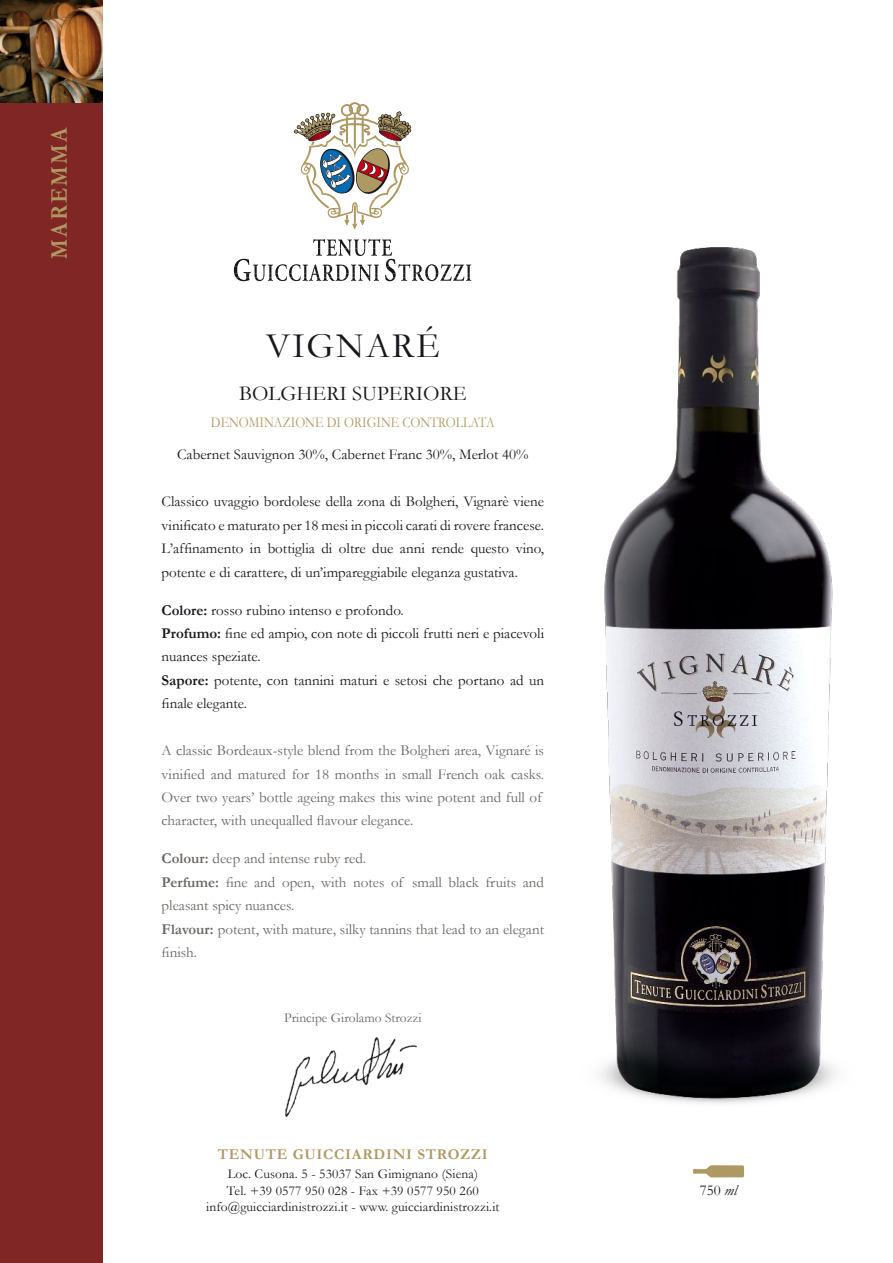
<style>
.page{position:relative;width:893px;height:1263px;background:#fff}
.page>*{position:absolute;margin:0;border:0;box-sizing:border-box;transform-origin:0 0}
.t1{font:36px "Garamond";letter-spacing:.05em;color:#1a171c}
.t2{font:700 24px "Garamond";letter-spacing:.1em;color:#ae9962;scale:.9 1}
.t3{font:21px "Garamond";color:#1a171c}
.t4{font:15px/23.4px "Garamond";color:#1a171c}
.t5{font:15px/23.4px "Garamond";color:#6a6563}
.t6{font:15px "Garamond";color:#ae9962;scale:.85 1}
.t7{font:700 15px "Garamond";letter-spacing:.05em;color:#ae9962}
.t8{font:13.5px "Garamond";letter-spacing:.01em;color:#1a171c}
.t9{font:13.5px "Garamond";color:#6a6563}
.s1{font-weight:700}
.s2{font-style:italic}
</style>
<div class="page">
<div style="left:0;top:0;width:102px;height:1263px;background:#802625"></div>
<svg style="left:294px;top:103px;width:117px;height:126px"></svg>
<svg style="left:234px;top:239px;width:237px;height:42px"></svg>
<img style="left:0;top:0;width:102px;height:102px">
<img style="left:600px;top:247px;width:236px;height:857px">
<svg style="left:693px;top:1165px;width:51px;height:13px"></svg>
<img style="left:286px;top:1037px;width:130px;height:79px">
<p class="t2" style="left:45px;top:259px;width:148px;rotate:-90deg">MAREMMA</p>
<p class="t1" style="left:266px;top:324px;width:175px">VIGNARÉ</p>
<p class="t3" style="left:239px;top:381px;width:229px">BOLGHERI SUPERIORE</p>
<p class="t6" style="left:211px;top:413px;width:335px">DENOMINAZIONE DI ORIGINE CONTROLLATA</p>
<p class="t4" style="left:177px;top:443px;width:353px">Cabernet Sauvignon 30%, Cabernet Franc 30%, Merlot 40%</p>
<p class="t4" style="left:162px;top:490px;width:384px;text-align:justify">Classico uvaggio bordolese della zona di Bolgheri, Vignarè viene vinificato e maturato per 18 mesi in piccoli carati di rovere francese.<br>L’affinamento in bottiglia di oltre due anni rende questo vino, potente e di carattere, di un’impareggiabile eleganza gustativa.</p>
<p class="t4" style="left:162px;top:598px;width:244px"><span class="s1">Colore:</span> rosso rubino intenso e profondo.</p>
<p class="t4" style="left:162px;top:621px;width:384px"><span class="s1">Profumo:</span> fine ed ampio, con note di piccoli frutti neri e piacevoli nuances speziate.</p>
<p class="t4" style="left:162px;top:668px;width:384px"><span class="s1">Sapore:</span> potente, con tannini maturi e setosi che portano ad un finale elegante.</p>
<p class="t5" style="left:162px;top:738px;width:384px">A classic Bordeaux-style blend from the Bolgheri area, Vignaré is vinified and matured for 18 months in small French oak casks.<br>Over two years’ bottle ageing makes this wine potent and full of character, with unequalled flavour elegance.</p>
<p class="t5" style="left:162px;top:847px;width:206px"><span class="s1">Colour:</span> deep and intense ruby red.</p>
<p class="t5" style="left:162px;top:870px;width:384px"><span class="s1">Perfume:</span> fine and open, with notes of small black fruits and pleasant spicy nuances.</p>
<p class="t5" style="left:162px;top:917px;width:384px"><span class="s1">Flavour:</span> potent, with mature, silky tannins that lead to an elegant finish.</p>
<p class="t9" style="left:284px;top:1010px;width:139px">Principe Girolamo Strozzi</p>
<p class="t7" style="left:218px;top:1145px;width:271px">TENUTE GUICCIARDINI STROZZI</p>
<p class="t8" style="left:228px;top:1166px;width:252px">Loc. Cusona. 5 - 53037 San Gimignano (Siena)</p>
<p class="t8" style="left:227px;top:1182px;width:253px">Tel. +39 0577 950 028 - Fax +39 0577 950 260</p>
<p class="t8" style="left:206px;top:1198px;width:295px">info@guicciardinistrozzi.it - www. guicciardinistrozzi.it</p>
<p class="t4" style="left:700px;top:1179px;width:39px">750 <span class="s2">ml</span></p>
</div>
